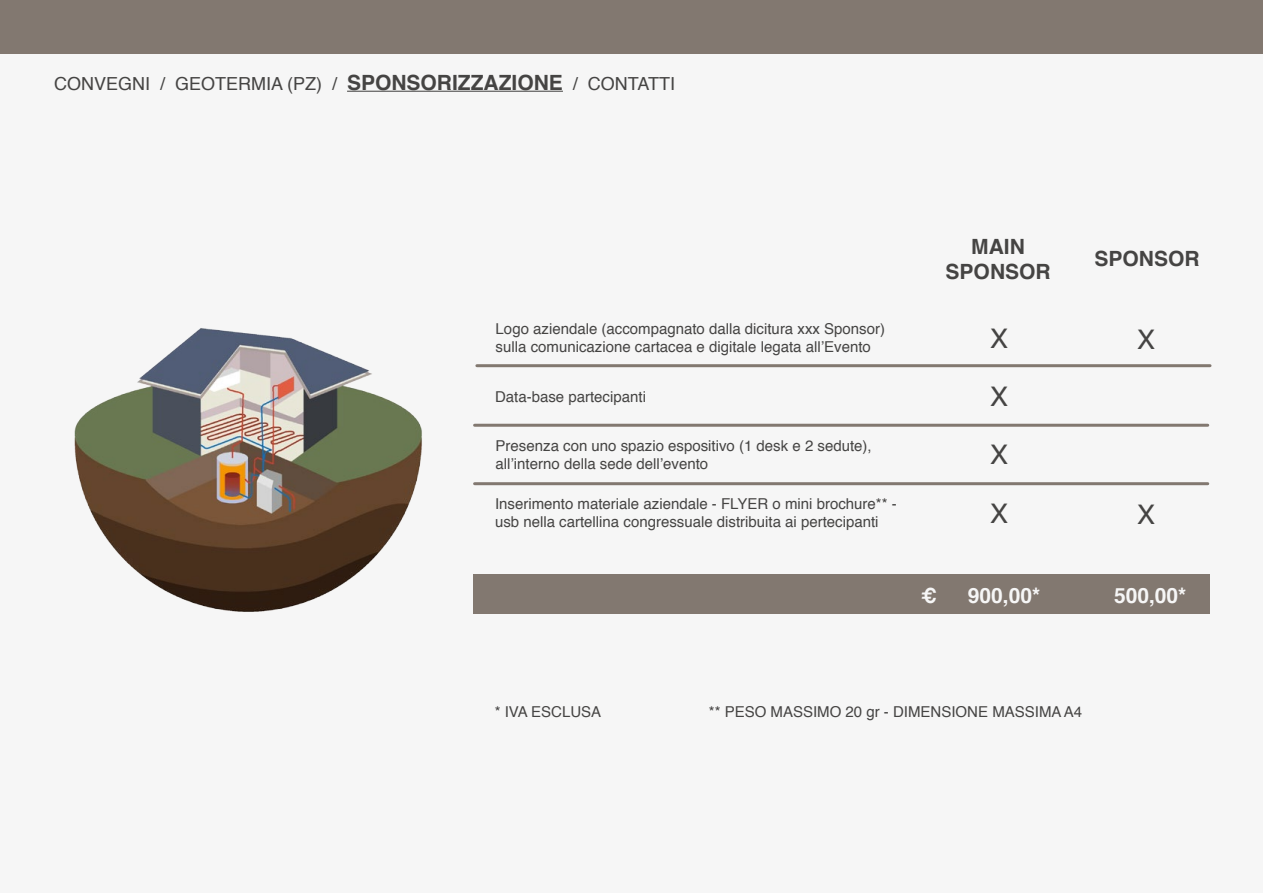
<style>
.page{position:relative;width:1263px;height:893px;background:#f6f6f6}
.page>*{position:absolute;margin:0;border:0;box-sizing:border-box;transform-origin:0 0}
.t1{font:27px "Helvetica";color:#454443}
.t2{font:700 21px "Helvetica";color:#454443}
.t3{font:700 21px "Helvetica";color:#f6f6f6}
.t4{font:18px "Helvetica";color:#454443}
.t5{font:15px/18px "Helvetica";color:#454443}
.s1{font-weight:700;font-size:21px}
</style>
<div class="page">
<div style="left:0;top:0;width:1263px;height:54px;background:#827870"></div>
<img style="left:74px;top:328px;width:348px;height:284px">
<hr style="left:477px;top:364px;width:733px;height:3px;background:#827870">
<hr style="left:475px;top:424px;width:733px;height:3px;background:#827870">
<hr style="left:475px;top:482px;width:733px;height:3px;background:#827870">
<div style="left:474px;top:574px;width:736px;height:40px;background:#827870"></div>
<hr style="left:347px;top:91px;width:216px;height:1px;background:#454443">
<p class="t4" style="left:54px;top:69px;width:623px">CONVEGNI / GEOTERMIA (PZ) / <span class="s1">SPONSORIZZAZIONE</span> / CONTATTI</p>
<p class="t5" style="left:496px;top:321px;width:391px">Logo aziendale (accompagnato dalla dicitura xxx Sponsor) sulla comunicazione cartacea e digitale legata all’Evento</p>
<p class="t5" style="left:495px;top:388px;width:152px">Data-base partecipanti</p>
<p class="t5" style="left:496px;top:437px;width:378px">Presenza con uno spazio espositivo (1 desk e 2 sedute), all’interno della sede dell’evento</p>
<p class="t5" style="left:495px;top:495px;width:403px">Inserimento materiale aziendale - FLYER o mini brochure** - usb nella cartellina congressuale distribuita ai pertecipanti</p>
<p class="t2" style="left:971px;top:229px;width:55px">MAIN</p>
<p class="t2" style="left:946px;top:254px;width:107px">SPONSOR</p>
<p class="t1" style="left:990px;top:318px;width:20px">X</p>
<p class="t1" style="left:990px;top:376px;width:20px">X</p>
<p class="t1" style="left:990px;top:434px;width:20px">X</p>
<p class="t1" style="left:990px;top:492px;width:20px">X</p>
<p class="t2" style="left:1094px;top:242px;width:107px">SPONSOR</p>
<p class="t1" style="left:1137px;top:318px;width:20px">X</p>
<p class="t1" style="left:1137px;top:493px;width:20px">X</p>
<p class="t3" style="left:921px;top:579px;width:17px">€</p>
<p class="t3" style="left:968px;top:579px;width:74px">900,00*</p>
<p class="t3" style="left:1114px;top:579px;width:74px">500,00*</p>
<p class="t5" style="left:495px;top:703px;width:108px">* IVA ESCLUSA</p>
<p class="t5" style="left:709px;top:703px;width:375px">** PESO MASSIMO 20 gr - DIMENSIONE MASSIMA A4</p>
</div>
